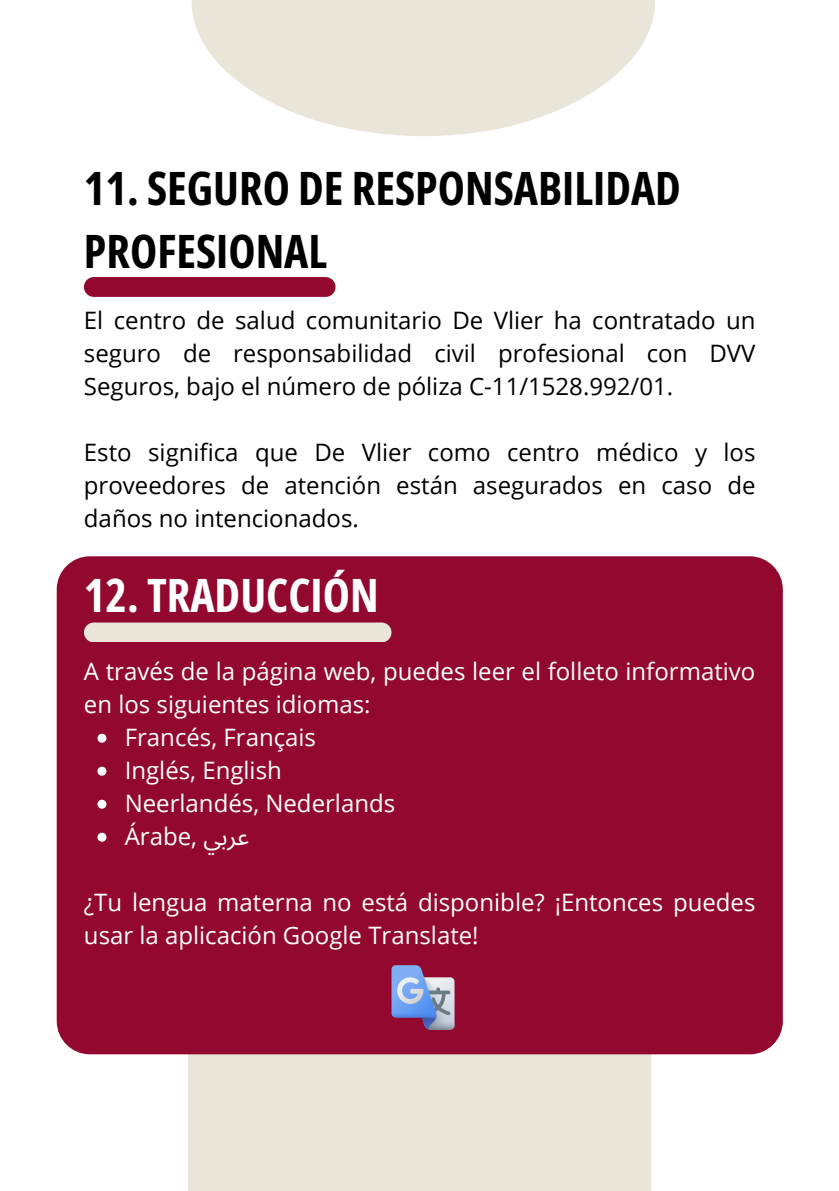
<style>
.page{position:relative;width:839px;height:1191px;background:#fff}
.page>*{position:absolute;margin:0;border:0;box-sizing:border-box;transform-origin:0 0}
.t1{font:700 46px/63px "Open Sans Condensed";color:#000}
.t2{font:700 46px "Open Sans Condensed";color:#fff}
.t3{font:24px/33px "Open Sans";color:#000;text-align:justify}
.t4{font:24px/33px "Open Sans";color:#fff}
.s1{font-family:"Noto Sans Arabic"}
</style>
<div class="page">
<div style="left:188px;top:1054px;width:463px;height:137px;background:#e9e5d9"></div>
<div style="left:57px;top:556px;width:725px;height:498px;background:#93082f;border-radius:33px"></div>
<svg style="left:97px;top:734px;width:9px;height:9px"></svg>
<svg style="left:97px;top:767px;width:9px;height:9px"></svg>
<svg style="left:97px;top:800px;width:9px;height:9px"></svg>
<svg style="left:97px;top:833px;width:9px;height:9px"></svg>
<svg style="left:391px;top:965px;width:63px;height:65px"></svg>
<svg style="left:192px;top:0;width:462px;height:136px;fill:#e9e5d9"></svg>
<div style="left:84px;top:623px;width:307px;height:19px;background:#e9e5d9"></div>
<svg style="left:84px;top:277px;width:251px;height:20px;background:#950d33"></svg>
<h1 class="t1" style="left:84px;top:156px;width:598px">11. SEGURO DE RESPONSABILIDAD<br>PROFESIONAL</h1>
<p class="t3" style="left:84px;top:303px;width:673px">El centro de salud comunitario De Vlier ha contratado un seguro de responsabilidad civil profesional con DVV Seguros, bajo el número de póliza C-11/1528.992/01.</p>
<p class="t3" style="left:84px;top:435px;width:673px">Esto significa que De Vlier como centro médico y los proveedores de atención están asegurados en caso de daños no intencionados.</p>
<h1 class="t2" style="left:84px;top:563px;width:296px">12. TRADUCCIÓN</h1>
<p class="t4" style="left:84px;top:654px;width:673px">A través de la página web, puedes leer el folleto informativo</p>
<p class="t4" style="left:84px;top:687px;width:288px">en los siguientes idiomas:</p>
<p class="t4" style="left:125px;top:720px;width:193px">Francés, Français</p>
<p class="t4" style="left:125px;top:753px;width:159px">Inglés, English</p>
<p class="t4" style="left:125px;top:786px;width:272px">Neerlandés, Nederlands</p>
<p class="t4" style="left:125px;top:819px;width:125px">Árabe <span class="s1">ي</span>, <span class="s1">عرب</span></p>
<p class="t4" style="left:84px;top:885px;width:673px">¿Tu lengua materna no está disponible? ¡Entonces puedes usar la aplicación Google Translate!</p>
</div>
